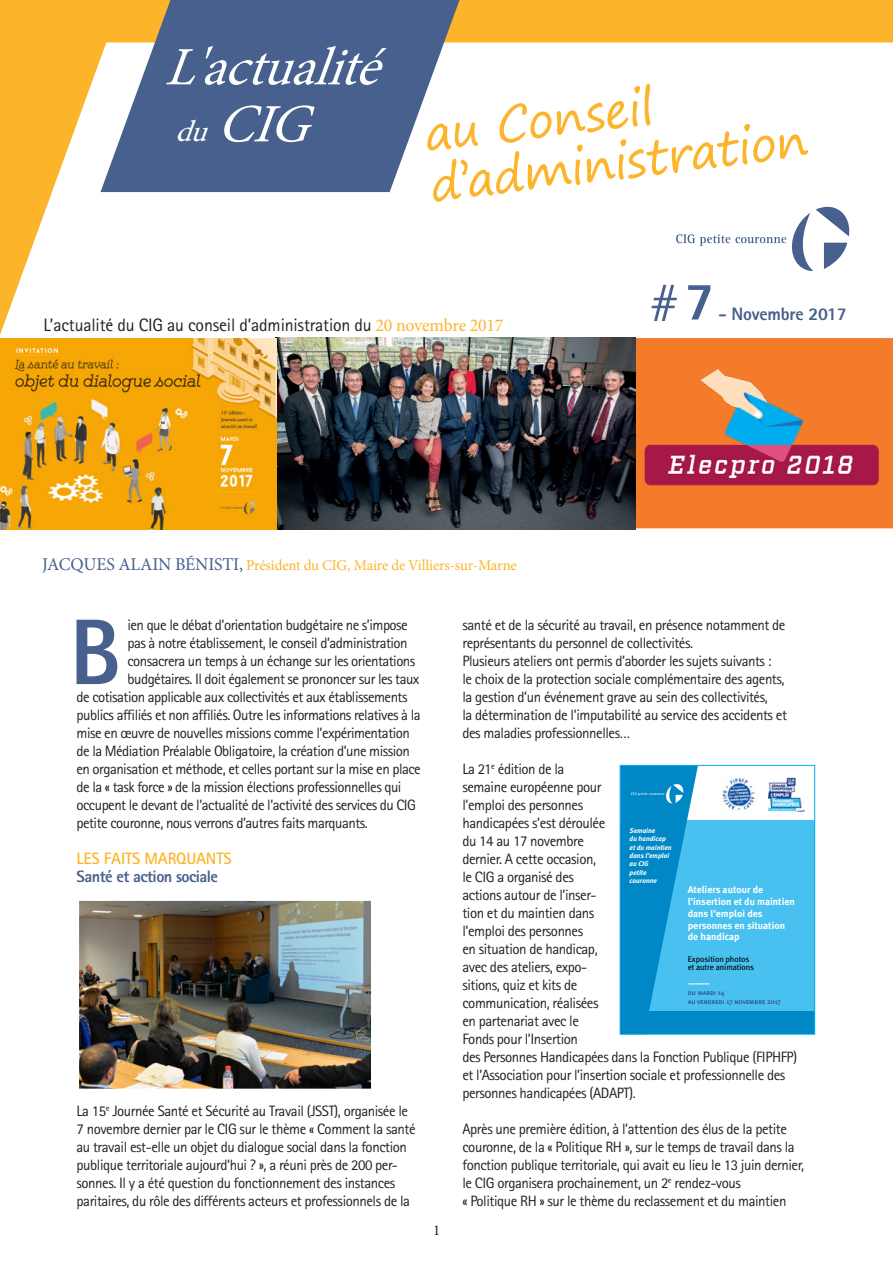
<style>
.page{position:relative;width:893px;height:1263px;background:#fff}
.page>*{position:absolute;margin:0;border:0;box-sizing:border-box;transform-origin:0 0}
.t1{font:800 93.3px "Rotis Sans Serif";color:#47608d}
.t2{font:300 57px "Rotis Sans Serif";color:#47608d}
.t3{font:italic 54px "Minion Pro";color:#fff}
.t4{font:48px "Segoe Print";color:#fcb52b}
.t5{font:18px "Rotis Sans Serif";letter-spacing:-.01em;color:#231f20}
.t6{font:800 18px "Rotis Sans Serif";letter-spacing:-.01em;color:#47608d}
.t7{font:800 16.5px "Rotis Sans Serif";letter-spacing:-.03em;color:#47608d}
.t8{font:700 16.5px "Rotis Sans Serif";letter-spacing:-.01em;color:#fcb52b}
.t9{font:15px/18px "Rotis Sans Serif";letter-spacing:-.03em;color:#231f20}
.t10{font:15px "Minion Pro";letter-spacing:-.01em;color:#fcb52b}
.t11{font:15px "Minion Pro";color:#231f20}
.t12{font:700 9.9px/12px "Meta";color:#fff}
.t13{font:8.4px/8.4px "Meta";letter-spacing:-.01em;color:#000}
.t14{font:italic 700 6.9px/8.4px "Meta";color:#fff}
.t15{font:6.9px/8.4px "Meta Book Caps";color:#29418b}
.s1{font-size:30px}
.s2{font-family:"Minion Pro";color:#fcb52b}
.s3{font-size:18px;color:#47608d}
.s4{font-weight:800;font-size:54px}
</style>
<div class="page">
<svg style="left:0;top:0;width:893px;height:335px"></svg>
<svg style="left:100px;top:0;width:360px;height:192px;background:#6b7b99"></svg>
<svg style="left:636px;top:338px;width:257px;height:190px;background:#da7241"></svg>
<img style="left:0;top:338px;width:636px;height:191px">
<svg style="left:676px;top:206px;width:174px;height:65px"></svg>
<div style="left:620px;top:765px;width:194px;height:269px;background:#48c1f0"></div>
<div style="left:620px;top:765px;width:194px;height:55px;background:#fff"></div>
<img style="left:721px;top:777px;width:34px;height:33px">
<img style="left:769px;top:777px;width:35px;height:35px">
<div style="left:620px;top:1011px;width:194px;height:23px;background:#0088c6"></div>
<svg style="left:622px;top:767px;width:88px;height:244px"></svg>
<div style="left:620px;top:765px;width:195px;height:269px;border:1px solid #00aeef"></div>
<img style="left:81px;top:902px;width:288px;height:185px">
<div style="left:78px;top:899px;width:294px;height:191px;border:2px solid #fff"></div>
<p class="t3" style="left:164px;top:31px;width:241px">L'actualité</p>
<p class="t3" style="left:175px;top:88px;width:160px"><span class="s1">du</span>CIG</p>
<p class="t4" style="left:419px;top:92px;width:233px;rotate:-7deg">au Conseil</p>
<p class="t4" style="left:425px;top:142px;width:381px;rotate:-7deg">d’administration</p>
<p class="t5" style="left:44px;top:315px;width:461px">L’actualité du CIG au conseil d’administration du <span class="s2">20 novembre 2017</span></p>
<p class="t10" style="left:42px;top:555px;width:476px"><span class="s3">JACQUES ALAIN BÉNISTI,</span> Président du CIG, Maire de Villiers-sur-Marne</p>
<p class="t2" style="left:648px;top:269px;width:68px">#<span class="s4">7</span></p>
<p class="t6" style="left:718px;top:302px;width:130px">- Novembre 2017</p>
<p class="t1" style="left:70px;top:593px;width:53px">B</p>
<p class="t9" style="left:128px;top:616px;width:282px">ien que le débat d’orientation budgétaire ne s’impose</p>
<p class="t9" style="left:128px;top:634px;width:282px">pas à notre établissement, le conseil d’administration</p>
<p class="t9" style="left:128px;top:652px;width:289px">consacrera un temps à un échange sur les orientations</p>
<p class="t9" style="left:128px;top:670px;width:294px">budgétaires. Il doit également se prononcer sur les taux</p>
<p class="t9" style="left:77px;top:688px;width:332px">de cotisation applicable aux collectivités et aux établissements</p>
<p class="t9" style="left:77px;top:706px;width:346px">publics affiliés et non affiliés. Outre les informations relatives à la</p>
<p class="t9" style="left:77px;top:724px;width:335px">mise en œuvre de nouvelles missions comme l’expérimentation</p>
<p class="t9" style="left:77px;top:742px;width:335px">de la Médiation Préalable Obligatoire, la création d’une mission</p>
<p class="t9" style="left:77px;top:760px;width:346px">en organisation et méthode, et celles portant sur la mise en place</p>
<p class="t9" style="left:77px;top:778px;width:326px">de la « task force » de la mission élections professionnelles qui</p>
<p class="t9" style="left:77px;top:796px;width:341px">occupent le devant de l’actualité de l’activité des services du CIG</p>
<p class="t9" style="left:77px;top:814px;width:293px">petite couronne, nous verrons d’autres faits marquants.</p>
<p class="t8" style="left:77px;top:848px;width:157px">LES FAITS MARQUANTS</p>
<p class="t7" style="left:77px;top:866px;width:143px">Santé et action sociale</p>
<p class="t9" style="left:77px;top:1102px;width:341px">La 15<sup>e</sup> Journée Santé et Sécurité au Travail (JSST), organisée le 7 novembre dernier par le CIG sur le thème « Comment la santé au travail est-elle un objet du dialogue social dans la fonction publique territoriale aujourd’hui ? », a réuni près de 200 per&shy;sonnes. Il y a été question du fonctionnement des instances paritaires, du rôle des différents acteurs et professionnels de la</p>
<p class="t11" style="left:433px;top:1220px;width:9px">1</p>
<p class="t9" style="left:462px;top:616px;width:325px">santé et de la sécurité au travail, en présence notamment de représentants du personnel de collectivités.</p>
<p class="t9" style="left:462px;top:652px;width:326px">Plusieurs ateliers ont permis d’aborder les sujets suivants :<br>le choix de la protection sociale complémentaire des agents, la gestion d’un événement grave au sein des collectivités,<br>la détermination de l’imputabilité au service des accidents et des maladies professionnelles…</p>
<p class="t9" style="left:462px;top:760px;width:336px">La 21<sup>e</sup> édition de la<br>semaine européenne pour<br>l’emploi des personnes<br>handicapées s’est déroulée<br>du 14 au 17 novembre<br>dernier. A cette occasion,<br>le CIG a organisé des<br>actions autour de l’inser-<br>tion et du maintien dans<br>l’emploi des personnes<br>en situation de handicap,<br>avec des ateliers, expo-<br>sitions, quiz et kits de<br>communication, réalisées<br>en partenariat avec le<br>Fonds pour l’Insertion<br>des Personnes Handicapées dans la Fonction Publique (FIPHFP) et l’Association pour l’insertion sociale et professionnelle des personnes handicapées (ADAPT).</p>
<p class="t9" style="left:462px;top:1120px;width:343px">Après une première édition, à l’attention des élus de la petite couronne, de la « Politique RH », sur le temps de travail dans la fonction publique territoriale, qui avait eu lieu le 13 juin dernier, le CIG organisera prochainement, un 2<sup>e</sup> rendez-vous<br>« Politique RH » sur le thème du reclassement et du maintien</p>
<p class="t14" style="left:630px;top:826px;width:44px">Semaine<br>du handicap et du maintien dans l’emploi au CIG<br>petite couronne</p>
<p class="t12" style="left:688px;top:883px;width:109px">Ateliers autour de l’insertion et du maintien dans l’emploi des personnes en situation de handicap</p>
<p class="t13" style="left:688px;top:954px;width:68px">Exposition photos et autre animations</p>
<p class="t15" style="left:688px;top:988px;width:94px">du mardi 14<br>au vendredi 17 novembre 2017</p>
</div>
